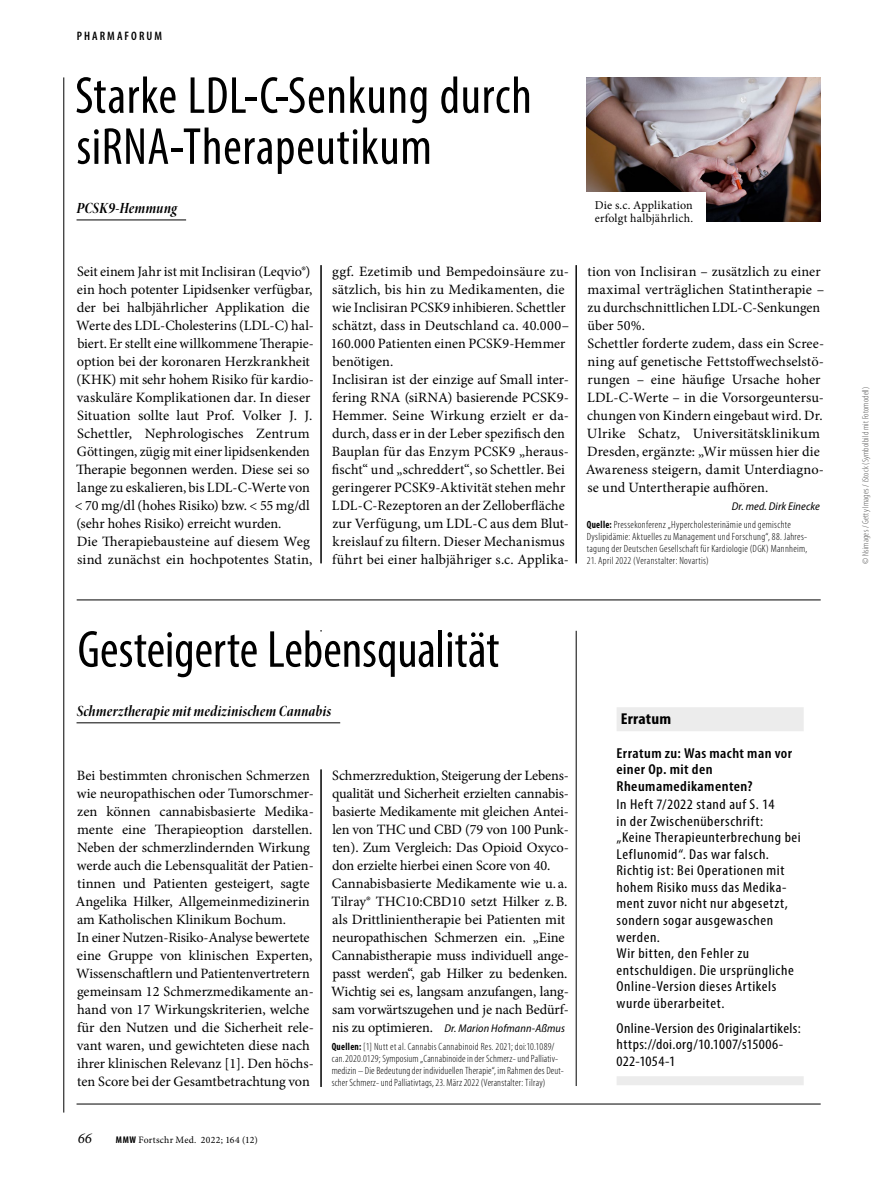
<style>
.page{position:relative;width:893px;height:1187px;background:#fff}
.page>*{position:absolute;margin:0;border:0;box-sizing:border-box;transform-origin:0 0}
.Title_klein{font:condensed 52.5px/51px "Myriad Pro";letter-spacing:.01em;color:#000}
.SuperTitle_1Pharma{font:15.75px "Minion Pro Bold Cn It Disp";letter-spacing:.01em;color:#000}
.Categories_x{font:700 condensed 15.75px "Myriad Pro";letter-spacing:.01em;color:#000;scale:1.1 1}
.t1{font:italic 14.85px "Minion Pro";color:#000}
.Para_Erratum{font:condensed 14.4px/16.5px "Myriad Pro";letter-spacing:.035em;color:#000;scale:1.1 1}
.Article_Note_Erratum{font:condensed 14.4px/16.5px "Myriad Pro";letter-spacing:.025em;color:#000;scale:1.1 1}
.Title_Erratum{font:600 condensed 14.4px/16.5px "Myriad Pro";letter-spacing:.025em;color:#000;scale:1.1 1}
.Para_x{font:14.25px/18px "Minion Pro";color:#000}
.t2{font:600 condensed 12.3px "Myriad Pro";letter-spacing:.165em;color:#000}
.Image_Caption_x{font:12px/12.8px "Minion Pro";letter-spacing:.01em;color:#000}
.Para_x-2{font:italic semi-condensed 11.25px "Myriad Pro";letter-spacing:.01em;color:#000}
.Source_x{font:300 condensed 10.5px/12px "Myriad Pro";letter-spacing:.025em;color:#000}
.t3{font:9.75px "Minion Pro";letter-spacing:.02em;color:#000}
.Image_Source_x{font:300 condensed 9px "Myriad Pro";letter-spacing:.02em;color:#4d4d4c}
.s1{font-weight:700}
.s2{font-family:"Myriad Pro";font-weight:700;font-stretch:condensed}
.s3{font-family:"Minion Pro";font-style:normal;font-stretch:normal;font-size:14.25px}
</style>
<div class="page">
<hr style="left:64px;top:77px;width:1px;height:1035px;background:#000">
<hr style="left:77px;top:599px;width:744px;height:1px;background:#000">
<hr style="left:77px;top:1103px;width:744px;height:1px;background:#000">
<hr style="left:77px;top:722px;width:263px;height:1px;background:#000">
<hr style="left:321px;top:769px;width:1px;height:317px;background:#000">
<hr style="left:77px;top:220px;width:109px;height:1px;background:#000">
<hr style="left:321px;top:265px;width:1px;height:298px;background:#000">
<hr style="left:576px;top:265px;width:1px;height:298px;background:#000">
<div style="left:617px;top:707px;width:187px;height:24px;background:#ececec"></div>
<div style="left:617px;top:1076px;width:187px;height:9px;background:#ececec"></div>
<img style="left:587px;top:77px;width:234px;height:144px">
<div style="left:586px;top:193px;width:119px;height:29px;background:#fff"></div>
<hr style="left:576px;top:630px;width:1px;height:455px;background:#000">
<p class="t2" style="left:77px;top:29px;width:87px">PHARMAFORUM</p>
<p class="Title_klein" style="left:75px;top:69px;width:458px">Starke LDL-C-Senkung durch siRNA-Therapeutikum</p>
<p class="SuperTitle_1Pharma" style="left:77px;top:199px;width:102px">PCSK9-Hemmung</p>
<p class="Para_x" style="left:75px;top:262px;width:240px">Seit einem Jahr ist mit Inclisiran (Leqvio®) ein hoch potenter Lipidsenker verfügbar, der bei halbjährlicher Applikation die Werte des LDL-Cholesterins (LDL-C) hal&shy;biert. Er stellt eine willkommene Therapie&shy;option bei der koronaren Herzkrankheit (KHK) mit sehr hohem Risiko für kardio&shy;vaskuläre Komplikationen dar. In dieser Situation sollte laut Prof. Volker J. J.<br>Schettler, Nephrologisches Zentrum Göttingen, zügig mit einer lipidsenkenden Therapie begonnen werden. Diese sei so lange zu eskalieren, bis LDL-C-Werte von &lt; 70 mg/dl (hohes Risiko) bzw. &lt; 55 mg/dl (sehr hohes Risiko) erreicht wurden.</p>
<p class="Para_x" style="left:77px;top:532px;width:237px">Die Therapiebausteine auf diesem Weg sind zunächst ein hochpotentes Statin,</p>
<p class="Para_x" style="left:331px;top:262px;width:240px">ggf. Ezetimib und Bempedoinsäure zu&shy;sätzlich, bis hin zu Medikamenten, die wie Inclisiran PCSK9 inhibieren. Schettler schätzt, dass in Deutschland ca. 40.000– 160.000 Patienten einen PCSK9-Hemmer benötigen.</p>
<p class="Para_x" style="left:332px;top:370px;width:239px">Inclisiran ist der einzige auf Small inter&shy;fering RNA (siRNA) basierende PCSK9- Hemmer. Seine Wirkung erzielt er da&shy;durch, dass er in der Leber spezifisch den Bauplan für das Enzym PCSK9 „heraus&shy;fischt“ und „schreddert“, so Schettler. Bei geringerer PCSK9-Aktivität stehen mehr LDL-C-Rezeptoren an der Zelloberfläche zur Verfügung, um LDL-C aus dem Blut&shy;kreislauf zu filtern. Dieser Mechanismus führt bei einer halbjähriger s.c. Applika-</p>
<p class="Image_Caption_x" style="left:595px;top:199px;width:100px">Die s.c. Applikation erfolgt halbjährlich.</p>
<p class="Para_x" style="left:587px;top:262px;width:238px">tion von Inclisiran – zusätzlich zu einer maximal verträglichen Statintherapie – zu durchschnittlichen LDL-C-Senkungen über 50%.</p>
<p class="Para_x" style="left:586px;top:334px;width:240px">Schettler forderte zudem, dass ein Scree&shy;ning auf genetische Fettstoffwechselstö&shy;rungen – eine häufige Ursache hoher LDL-C-Werte – in die Vorsorgeuntersu&shy;chungen von Kindern eingebaut wird. Dr.<br>Ulrike Schatz, Universitätsklinikum Dresden, ergänzte: „Wir müssen hier die Awareness steigern, damit Unterdiagno&shy;se und Untertherapie aufhören.</p>
<p class="Para_x-2" style="left:732px;top:500px;width:90px">Dr. med. Dirk Einecke</p>
<p class="Source_x" style="left:587px;top:518px;width:222px"><span class="s1">Quelle:</span> Pressekonferenz „Hypercholesterinämie und gemischte<br>Dyslipidämie: Aktuelles zu Management und Forschung“, 88. Jahres&shy;tagung der Deutschen Gesellschaft für Kardiologie (DGK) Mannheim,</p>
<p class="Source_x" style="left:587px;top:554px;width:123px">21. April 2022 (Veranstalter: Novartis)</p>
<p class="Title_klein" style="left:78px;top:623px;width:423px">Gesteigerte Lebensqualität</p>
<p class="SuperTitle_1Pharma" style="left:77px;top:701px;width:256px">Schmerztherapie mit medizinischem Cannabis</p>
<p class="Para_x" style="left:75px;top:766px;width:240px">Bei bestimmten chronischen Schmerzen wie neuropathischen oder Tumorschmer&shy;zen können cannabisbasierte Medika&shy;mente eine Therapieoption darstellen.<br>Neben der schmerzlindernden Wirkung werde auch die Lebensqualität der Patien&shy;tinnen und Patienten gesteigert, sagte Angelika Hilker, Allgemeinmedizinerin am Katholischen Klinikum Bochum.</p>
<p class="Para_x" style="left:76px;top:928px;width:239px">In einer Nutzen-Risiko-Analyse bewertete eine Gruppe von klinischen Experten, Wissenschaftlern und Patientenvertretern gemeinsam 12 Schmerzmedikamente an&shy;hand von 17 Wirkungskriterien, welche für den Nutzen und die Sicherheit rele&shy;vant waren, und gewichteten diese nach ihrer klinischen Relevanz [1]. Den höchs&shy;ten Score bei der Gesamtbetrachtung von</p>
<p class="t1" style="left:78px;top:1128px;width:16px">66</p>
<p class="t3" style="left:116px;top:1132px;width:143px"><span class="s2">MMW</span> Fortschr Med. 2022; 164 (12)</p>
<p class="Para_x" style="left:332px;top:766px;width:238px;text-align:justify">Schmerzreduktion, Steigerung der Lebens&shy;qualität und Sicherheit erzielten cannabis&shy;basierte Medikamente mit gleichen Antei&shy;len von THC und CBD (79 von 100 Punk&shy;ten). Zum Vergleich: Das Opioid Oxyco&shy;don erzielte hierbei einen Score von 40.</p>
<p class="Para_x" style="left:331px;top:874px;width:239px">Cannabisbasierte Medikamente wie u. a.<br>Tilray® THC10:CBD10 setzt Hilker z.B. als Drittlinientherapie bei Patienten mit neuropathischen Schmerzen ein. „Eine Cannabistherapie muss individuell ange&shy;passt werden“, gab Hilker zu bedenken.<br>Wichtig sei es, langsam anzufangen, lang&shy;sam vorwärtszugehen und je nach Bedürf-</p>
<p class="Para_x-2" style="left:332px;top:1022px;width:234px"><span class="s3">nis zu optimieren.</span> Dr. Marion Hofmann-Aßmus</p>
<p class="Source_x" style="left:332px;top:1040px;width:234px"><span class="s1">Quellen:</span> [1] Nutt et al. Cannabis Cannabinoid Res. 2021; doi:10.1089/ can.2020.0129; Symposium „Cannabinoide in der Schmerz- und Palliativ&shy;medizin – Die Bedeutung der individuellen Therapie“, im Rahmen des Deut&shy;scher Schmerz- und Palliativtags, 23. März 2022 (Veranstalter: Tilray)</p>
<p class="Categories_x" style="left:621px;top:709px;width:47px">Erratum</p>
<p class="Title_Erratum" style="left:617px;top:745px;width:161px">Erratum zu: Was macht man vor einer Op. mit den<br>Rheumamedikamenten?</p>
<p class="Para_Erratum" style="left:617px;top:796px;width:169px">In Heft 7/2022 stand auf S. 14<br>in der Zwischenüberschrift: „Keine Therapieunterbrechung bei<br>Leflunomid“. Das war falsch.<br>Richtig ist: Bei Operationen mit hohem Risiko muss das Medika&shy;ment zuvor nicht nur abgesetzt, sondern sogar ausgewaschen werden.<br>Wir bitten, den Fehler zu entschuldigen. Die ursprüngliche<br>Online-Version dieses Artikels wurde überarbeitet.</p>
<p class="Article_Note_Erratum" style="left:617px;top:1019px;width:169px">Online-Version des Originalartikels: https://doi.org/10.1007/s15006-<br>022-1054-1</p>
<p class="Image_Source_x" style="left:861px;top:563px;width:178px;rotate:-90deg">© Nsimages / Getty Images / iStock (Symbolbild mit Fotomodell)</p>
</div>
